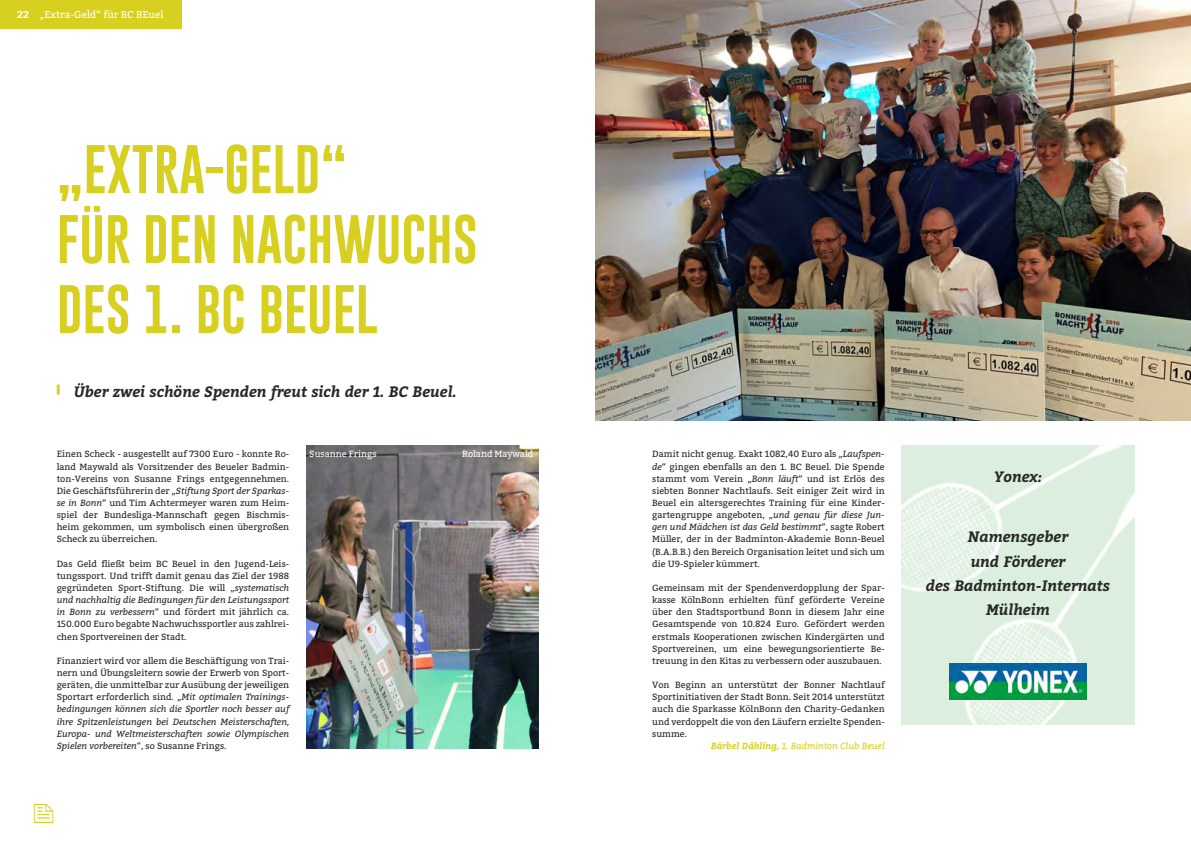
<style>
.page{position:relative;width:1191px;height:842px;background:#fff}
.page>*{position:absolute;margin:0;border:0;box-sizing:border-box;transform-origin:0 0}
.t1{font:50px/70px "Gobold Uplow";color:#d8d021}
.t2{font:italic 700 15px/24.3px "Bitter";color:#282827;text-align:center}
.t3{font:10px "Bitter";color:#fff}
.t4{font:9px/12.1px "Bitter";color:#282827;text-align:justify}
.t5{font:italic 9px "Bitter";color:#d8d021}
.t6{font:9px "Bitter";color:#fff}
.s1{font-weight:700}
.s2{font-style:italic}
</style>
<div class="page">
<img style="left:595px;top:0;width:596px;height:421px">
<img style="left:306px;top:445px;width:233px;height:304px">
<img style="left:901px;top:445px;width:233px;height:280px">
<img style="left:950px;top:663px;width:136px;height:37px">
<svg style="left:57px;top:385px;width:3px;height:9px"></svg>
<div style="left:0;top:0;width:181px;height:28px;background:#d8d021"></div>
<p class="t3" style="left:17px;top:8px;width:148px"><span class="s1">22</span> „Extra-Geld“ für BC BEuel</p>
<h1 class="t1" style="left:57px;top:134px;width:422px">„EXTRA-GELD“<br>FÜR DEN NACHWUCHS<br>DES 1. BC BEUEL</h1>
<h2 class="t2" style="left:74px;top:380px;width:384px">Über zwei schöne Spenden freut sich der 1. BC Beuel.</h2>
<p class="t4" style="left:57px;top:448px;width:234px">Einen Scheck - ausgestellt auf 7300 Euro - konnte Ro&shy;land Maywald als Vorsitzender des Beueler Badmin&shy;ton-Vereins von Susanne Frings entgegennehmen.<br>Die Geschäftsführerin der „<span class="s2">Stiftung Sport der Sparkas&shy;se in Bonn</span>“ und Tim Achtermeyer waren zum Heim&shy;spiel der Bundesliga-Mannschaft gegen Bischmis&shy;heim gekommen, um symbolisch einen übergroßen Scheck zu überreichen.</p>
<p class="t4" style="left:57px;top:558px;width:234px">Das Geld fließt beim BC Beuel in den Jugend-Leis&shy;tungssport. Und trifft damit genau das Ziel der 1988 gegründeten Sport-Stiftung. Die will „<span class="s2">systematisch und nachhaltig die Bedingungen für den Leistungssport in Bonn zu verbessern</span>“ und fördert mit jährlich ca.<br>150.000 Euro begabte Nachwuchssportler aus zahlrei&shy;chen Sportvereinen der Stadt.</p>
<p class="t4" style="left:57px;top:655px;width:234px">Finanziert wird vor allem die Beschäftigung von Trai&shy;nern und Übungsleitern sowie der Erwerb von Sport&shy;geräten, die unmittelbar zur Ausübung der jeweiligen Sportart erforderlich sind. „<span class="s2">Mit optimalen Trainings&shy;bedingungen können sich die Sportler noch besser auf ihre Spitzenleistungen bei Deutschen Meisterschaften, Europa- und Weltmeisterschaften sowie Olympischen Spielen vorbereiten</span>“, so Susanne Frings.</p>
<p class="t6" style="left:309px;top:449px;width:69px">Susanne Frings</p>
<p class="t6" style="left:462px;top:449px;width:73px">Roland Maywald</p>
<p class="t4" style="left:652px;top:448px;width:234px">Damit nicht genug. Exakt 1082,40 Euro als „<span class="s2">Laufspen&shy;de</span>“ gingen ebenfalls an den 1. BC Beuel. Die Spende stammt vom Verein „<span class="s2">Bonn läuft</span>“ und ist Erlös des siebten Bonner Nachtlaufs. Seit einiger Zeit wird in Beuel ein altersgerechtes Training für eine Kinder&shy;gartengruppe angeboten, „<span class="s2">und genau für diese Jun&shy;gen und Mädchen ist das Geld bestimmt</span>“, sagte Robert Müller, der in der Badminton-Akademie Bonn-Beuel (B.A.B.B.) den Bereich Organisation leitet und sich um die U9-Spieler kümmert.</p>
<p class="t4" style="left:652px;top:582px;width:234px">Gemeinsam mit der Spendenverdopplung der Spar&shy;kasse KölnBonn erhielten fünf geförderte Vereine über den Stadtsportbund Bonn in diesem Jahr eine Gesamtspende von 10.824 Euro. Gefördert werden erstmals Kooperationen zwischen Kindergärten und Sportvereinen, um eine bewegungsorientierte Be&shy;treuung in den Kitas zu verbessern oder auszubauen.</p>
<p class="t4" style="left:652px;top:679px;width:234px">Von Beginn an unterstützt der Bonner Nachtlauf</p>
<p class="t4" style="left:652px;top:691px;width:234px">Sportinitiativen der Stadt Bonn. Seit 2014 unterstützt</p>
<p class="t4" style="left:652px;top:703px;width:234px">auch die Sparkasse KölnBonn den Charity-Gedanken</p>
<p class="t4" style="left:652px;top:715px;width:234px">und verdoppelt die von den Läufern erzielte Spenden-</p>
<p class="t4" style="left:652px;top:727px;width:36px">summe.</p>
<p class="t5" style="left:711px;top:740px;width:175px"><span class="s1">Bärbel Dähling,</span> 1. Badminton Club Beuel</p>
<h2 class="t2" style="left:994px;top:465px;width:49px">Yonex:</h2>
<h2 class="t2" style="left:926px;top:525px;width:186px">Namensgeber<br>und Förderer<br>des Badminton-Internats<br>Mülheim</h2>
</div>
